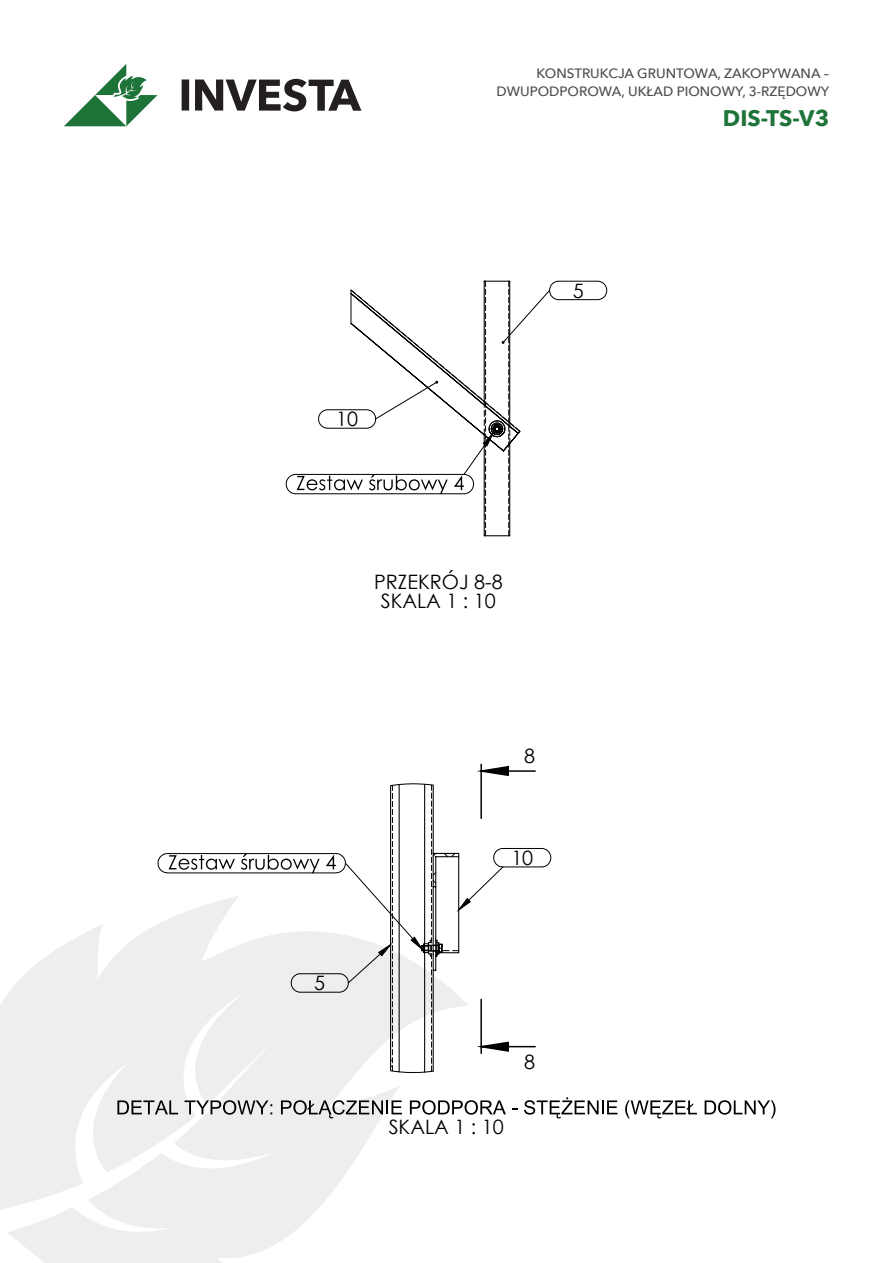
<style>
.page{position:relative;width:893px;height:1263px;background:#fff}
.page>*{position:absolute;margin:0;border:0;box-sizing:border-box;transform-origin:0 0}
.t1{font:700 22.5px "Avenir Next";color:#1e7339}
.t2{font:19.8px/19.2px "Century Gothic";color:#000001;text-align:center}
.t3{font:500 13.5px/18px "Avenir Next";color:#4b4c4d;text-align:right}
</style>
<div class="page">
<svg style="left:0;top:924px;width:415px;height:339px;fill:#eeeeef"></svg>
<div style="left:182px;top:79px;width:7px;height:32px;background:#231f20"></div>
<svg style="left:195px;top:79px;width:166px;height:32px"></svg>
<svg style="left:64px;top:64px;width:94px;height:62px"></svg>
<svg style="left:295px;top:280px;width:303px;height:214px"></svg>
<svg style="left:297px;top:280px;width:224px;height:257px"></svg>
<svg style="left:117px;top:1100px;width:61px;height:14px"></svg>
<svg style="left:185px;top:1100px;width:87px;height:15px"></svg>
<svg style="left:281px;top:1100px;width:121px;height:18px;background:#afafb0"></svg>
<svg style="left:410px;top:1100px;width:96px;height:15px"></svg>
<svg style="left:524px;top:1097px;width:93px;height:21px"></svg>
<svg style="left:625px;top:1100px;width:72px;height:18px"></svg>
<svg style="left:705px;top:1100px;width:70px;height:18px"></svg>
<svg style="left:157px;top:848px;width:395px;height:145px"></svg>
<svg style="left:167px;top:848px;width:375px;height:145px"></svg>
<hr style="left:481px;top:1046px;width:54px;height:1px;background:#000001">
<hr style="left:480px;top:764px;width:2px;height:54px;background:#000001">
<hr style="left:481px;top:770px;width:54px;height:2px;background:#000001">
<svg style="left:479px;top:765px;width:31px;height:288px"></svg>
<svg style="left:379px;top:783px;width:91px;height:290px"></svg>
<p class="t3" style="left:497px;top:64px;width:334px">KONSTRUKCJA GRUNTOWA, ZAKOPYWANA –<br>DWUPODPOROWA, UKŁAD PIONOWY, 3-RZĘDOWY</p>
<h1 class="t1" style="left:723px;top:99px;width:108px">DIS-TS-V3</h1>
<h2 class="t2" style="left:336px;top:409px;width:23px">10</h2>
<h2 class="t2" style="left:573px;top:280px;width:12px">5</h2>
<h2 class="t2" style="left:374px;top:572px;width:130px">PRZEKRÓJ 8-8<br>SKALA 1 : 10</h2>
<h2 class="t2" style="left:314px;top:973px;width:12px">5</h2>
<h2 class="t2" style="left:524px;top:746px;width:12px">8</h2>
<h2 class="t2" style="left:511px;top:848px;width:23px">10</h2>
<h2 class="t2" style="left:389px;top:1117px;width:117px">SKALA 1 : 10</h2>
<h2 class="t2" style="left:524px;top:1052px;width:12px">8</h2>
</div>
